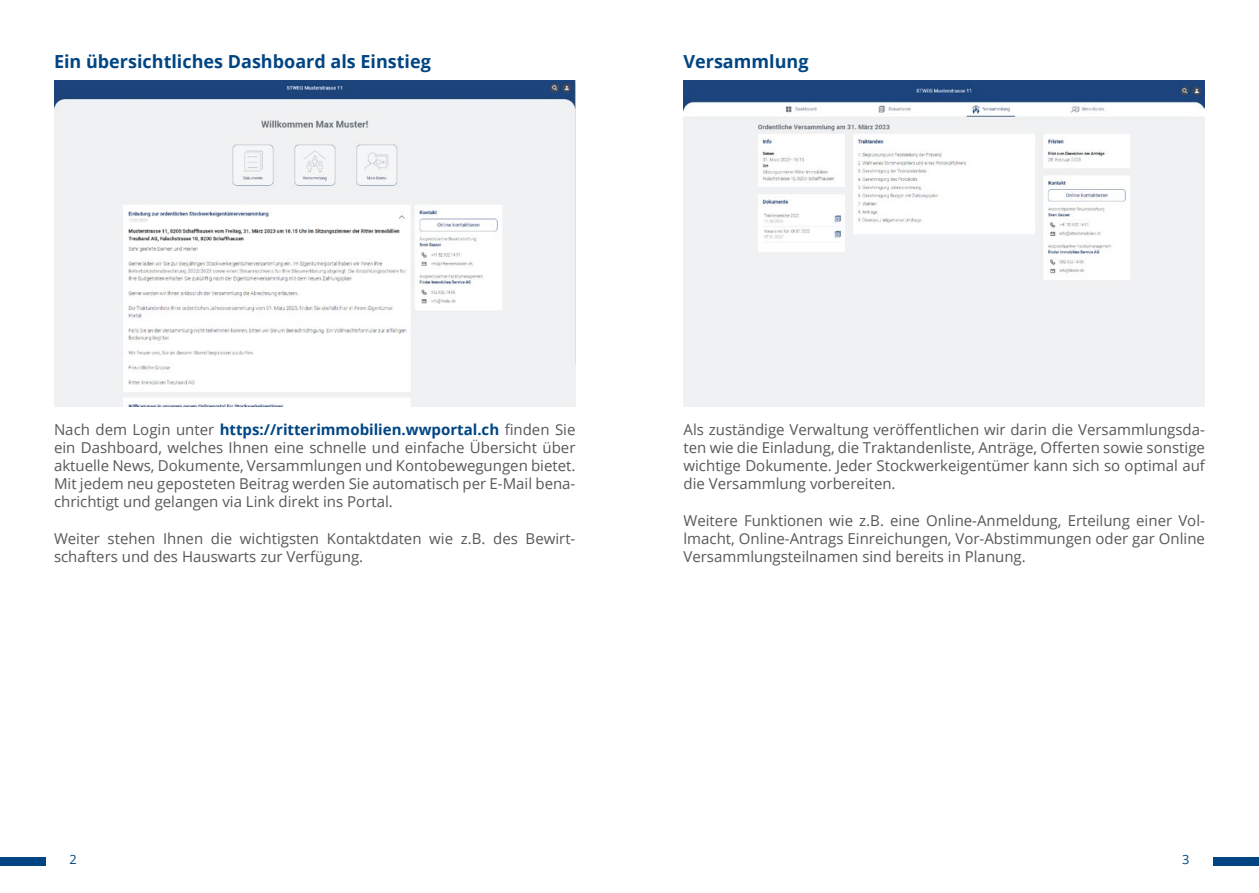
<style>
.page{position:relative;width:1259px;height:893px;background:#fff}
.page>*{position:absolute;margin:0;border:0;box-sizing:border-box;transform-origin:0 0}
.t1{font:700 18px "Open Sans";color:#004583}
.t2{font:15px/18px "Open Sans";color:#57585a;text-align:justify}
.Schrift{font:12.75px "Open Sans";color:#004583}
.s1{font-weight:700;color:#004583}
</style>
<div class="page">
<img style="left:54px;top:80px;width:521px;height:326px">
<img style="left:683px;top:80px;width:522px;height:326px">
<div style="left:1213px;top:857px;width:46px;height:9px;background:#004583"></div>
<div style="left:0;top:857px;width:46px;height:9px;background:#004583"></div>
<p class="t1" style="left:54px;top:49px;width:378px">Ein übersichtliches Dashboard als Einstieg</p>
<p class="t1" style="left:683px;top:49px;width:126px">Versammlung</p>
<p class="t2" style="left:54px;top:421px;width:523px">Nach dem Login unter <span class="s1">https://ritterimmobilien.wwportal.ch</span> finden Sie ein Dashboard, welches Ihnen eine schnelle und einfache Übersicht über aktuelle News, Dokumente, Versammlungen und Kontobewegungen bietet.<br>Mit jedem neu geposteten Beitrag werden Sie automatisch per E-Mail bena&shy;chrichtigt und gelangen via Link direkt ins Portal.</p>
<p class="t2" style="left:54px;top:529px;width:523px">Weiter stehen Ihnen die wichtigsten Kontaktdaten wie z.B. des Bewirt&shy;schafters und des Hauswarts zur Verfügung.</p>
<p class="t2" style="left:683px;top:421px;width:523px">Als zuständige Verwaltung veröffentlichen wir darin die Versammlungsda&shy;ten wie die Einladung, die Traktandenliste, Anträge, Offerten sowie sonstige wichtige Dokumente. Jeder Stockwerkeigentümer kann sich so optimal auf die Versammlung vorbereiten.</p>
<p class="t2" style="left:683px;top:511px;width:523px">Weitere Funktionen wie z.B. eine Online-Anmeldung, Erteilung einer Vol&shy;lmacht, Online-Antrags Einreichungen, Vor-Abstimmungen oder gar Online Versammlungsteilnamen sind bereits in Planung.</p>
<p class="Schrift" style="left:70px;top:851px;width:9px">2</p>
<p class="Schrift" style="left:1182px;top:851px;width:9px">3</p>
</div>
